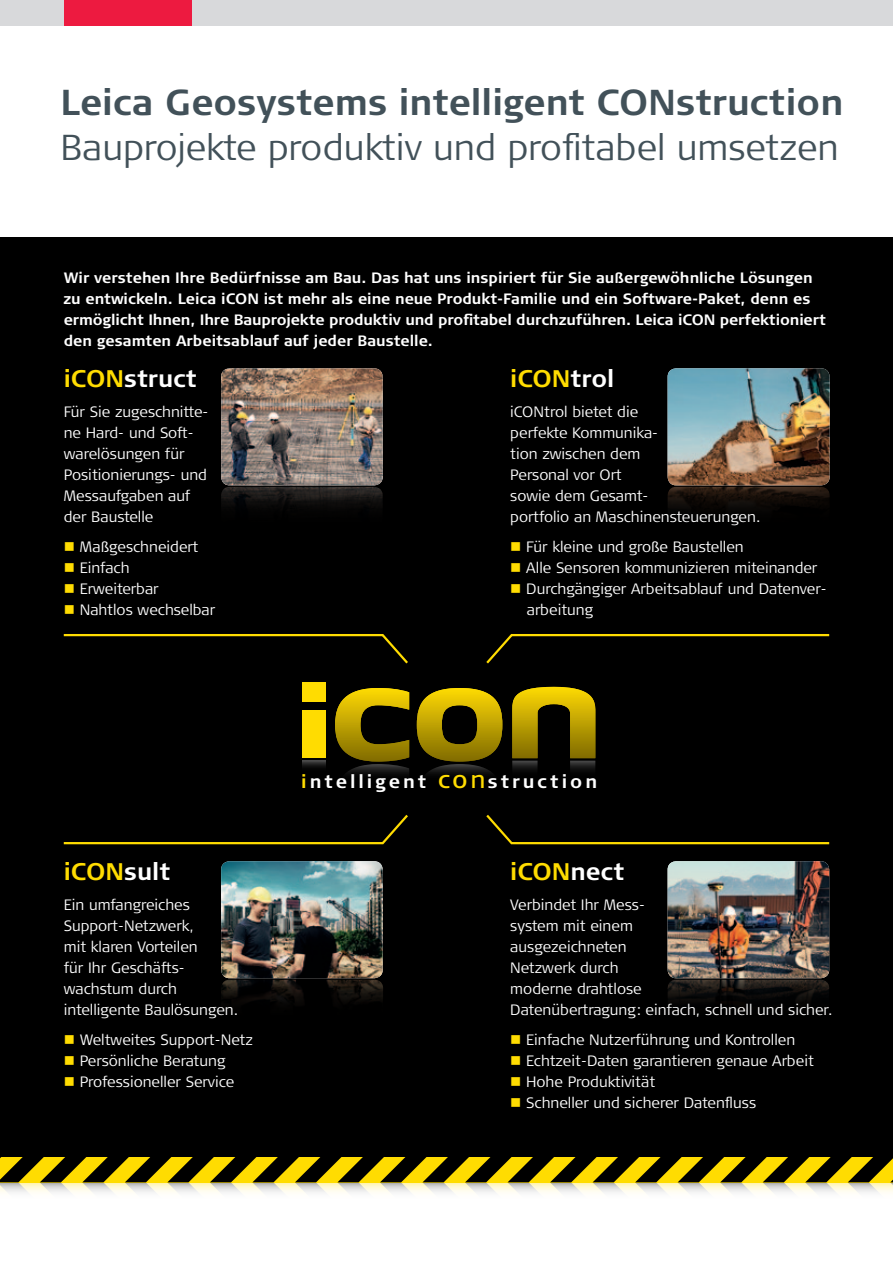
<style>
.page{position:relative;width:893px;height:1263px;background:#fff}
.page>*{position:absolute;margin:0;border:0;box-sizing:border-box;transform-origin:0 0}
.t1{font:300 36px "Signa Column";color:#425159}
.t2{font:700 36px "Signa Column";color:#425159}
.t3{font:700 24px "Signa Column";color:#ffdc01}
.t4{font:700 24px "Signa Column";color:#fff}
.t5{font:700 18.45px "Signa Column";letter-spacing:.16em;color:#fff}
.t6{font:300 15px/21px "Signa Column";color:#fff}
.t7{font:700 15px/21px "Signa Column";color:#fff}
.s1{color:#ffdc01}
.s2{color:#fff}
.s3{font-weight:400;font-size:24.6px;color:#ffdc01}
</style>
<div class="page">
<div style="left:0;top:237px;width:893px;height:931px;background:#000"></div>
<svg style="left:0;top:1157px;width:893px;height:35px"></svg>
<div style="left:0;top:0;width:893px;height:26px;background:#d8d9db"></div>
<div style="left:64px;top:0;width:127px;height:26px;background:#ed1a40"></div>
<div style="left:302px;top:682px;width:24px;height:20px;background:#ffdc01"></div>
<svg style="left:63px;top:634px;width:345px;height:30px"></svg>
<svg style="left:486px;top:634px;width:344px;height:30px"></svg>
<svg style="left:417px;top:687px;width:413px;height:158px"></svg>
<svg style="left:63px;top:688px;width:347px;height:157px"></svg>
<img style="left:221px;top:861px;width:162px;height:117px">
<img style="left:668px;top:368px;width:162px;height:117px">
<img style="left:668px;top:861px;width:161px;height:117px">
<img style="left:668px;top:980px;width:161px;height:22px">
<img style="left:668px;top:487px;width:162px;height:22px">
<img style="left:221px;top:980px;width:162px;height:22px">
<img style="left:221px;top:368px;width:162px;height:117px">
<img style="left:221px;top:487px;width:162px;height:21px">
<h1 class="t2" style="left:61px;top:81px;width:784px">Leica Geosystems intelligent CONstruction</h1>
<h1 class="t1" style="left:61px;top:127px;width:780px">Bauprojekte produktiv und profitabel umsetzen</h1>
<p class="t7" style="left:64px;top:267px;width:764px">Wir verstehen Ihre Bedürfnisse am Bau. Das hat uns inspiriert für Sie außergewöhnliche Lösungen zu entwickeln. Leica iCON ist mehr als eine neue Produkt-Familie und ein Software-Paket, denn es ermöglicht Ihnen, Ihre Bauprojekte produktiv und profitabel durchzuführen. Leica iCON perfektioniert den gesamten Arbeitsablauf auf jeder Baustelle.</p>
<h2 class="t4" style="left:64px;top:365px;width:135px"><span class="s1">iCON</span>struct</h2>
<p class="t6" style="left:64px;top:401px;width:146px">Für Sie zugeschnitte&shy;ne Hard- und Soft&shy;warelösungen für<br>Positionierungs- und<br>Messaufgaben auf der Baustelle</p>
<p class="t6" style="left:64px;top:536px;width:136px"><span class="s1">■</span> Maßgeschneidert</p>
<p class="t6" style="left:64px;top:557px;width:67px"><span class="s1">■</span> Einfach</p>
<p class="t6" style="left:64px;top:578px;width:97px"><span class="s1">■</span> Erweiterbar</p>
<p class="t6" style="left:64px;top:599px;width:153px"><span class="s1">■</span> Nahtlos wechselbar</p>
<h2 class="t3" style="left:510px;top:365px;width:106px">iCON<span class="s2">trol</span></h2>
<p class="t6" style="left:510px;top:401px;width:252px">iCONtrol bietet die<br>perfekte Kommunika-<br>tion zwischen dem<br>Personal vor Ort<br>sowie dem Gesamt-<br>portfolio an Maschinensteuerungen.</p>
<p class="t6" style="left:510px;top:536px;width:235px"><span class="s1">■</span> Für kleine und große Baustellen</p>
<p class="t6" style="left:510px;top:557px;width:309px"><span class="s1">■</span> Alle Sensoren kommunizieren miteinander</p>
<p class="t6" style="left:527px;top:578px;width:302px;text-indent:-16px"><span class="s1">■</span> Durchgängiger Arbeitsablauf und Datenver&shy;arbeitung</p>
<h2 class="t3" style="left:64px;top:858px;width:108px">iCON<span class="s2">sult</span></h2>
<p class="t6" style="left:64px;top:894px;width:176px">Ein umfangreiches<br>Support-Netzwerk,<br>mit klaren Vorteilen<br>für Ihr Geschäfts&shy;wachstum durch intelligente Baulösungen.</p>
<p class="t6" style="left:64px;top:1029px;width:191px"><span class="s1">■</span> Weltweites Support-Netz</p>
<p class="t6" style="left:64px;top:1050px;width:163px"><span class="s1">■</span> Persönliche Beratung</p>
<p class="t6" style="left:64px;top:1071px;width:172px"><span class="s1">■</span> Professioneller Service</p>
<p class="t5" style="left:301px;top:771px;width:297px"><span class="s1">i</span>ntelligent <span class="s1">CO</span><span class="s3">n</span>struction</p>
<h2 class="t3" style="left:510px;top:858px;width:116px">iCON<span class="s2">nect</span></h2>
<p class="t6" style="left:510px;top:894px;width:324px">Verbindet Ihr Mess-<br>system mit einem<br>ausgezeichneten<br>Netzwerk durch<br>moderne drahtlose<br>Datenübertragung: einfach, schnell und sicher.</p>
<p class="t6" style="left:510px;top:1029px;width:286px"><span class="s1">■</span> Einfache Nutzerführung und Kontrollen</p>
<p class="t6" style="left:510px;top:1050px;width:305px"><span class="s1">■</span> Echtzeit-Daten garantieren genaue Arbeit</p>
<p class="t6" style="left:510px;top:1071px;width:147px"><span class="s1">■</span> Hohe Produktivität</p>
<p class="t6" style="left:510px;top:1092px;width:247px"><span class="s1">■</span> Schneller und sicherer Datenfluss</p>
</div>
